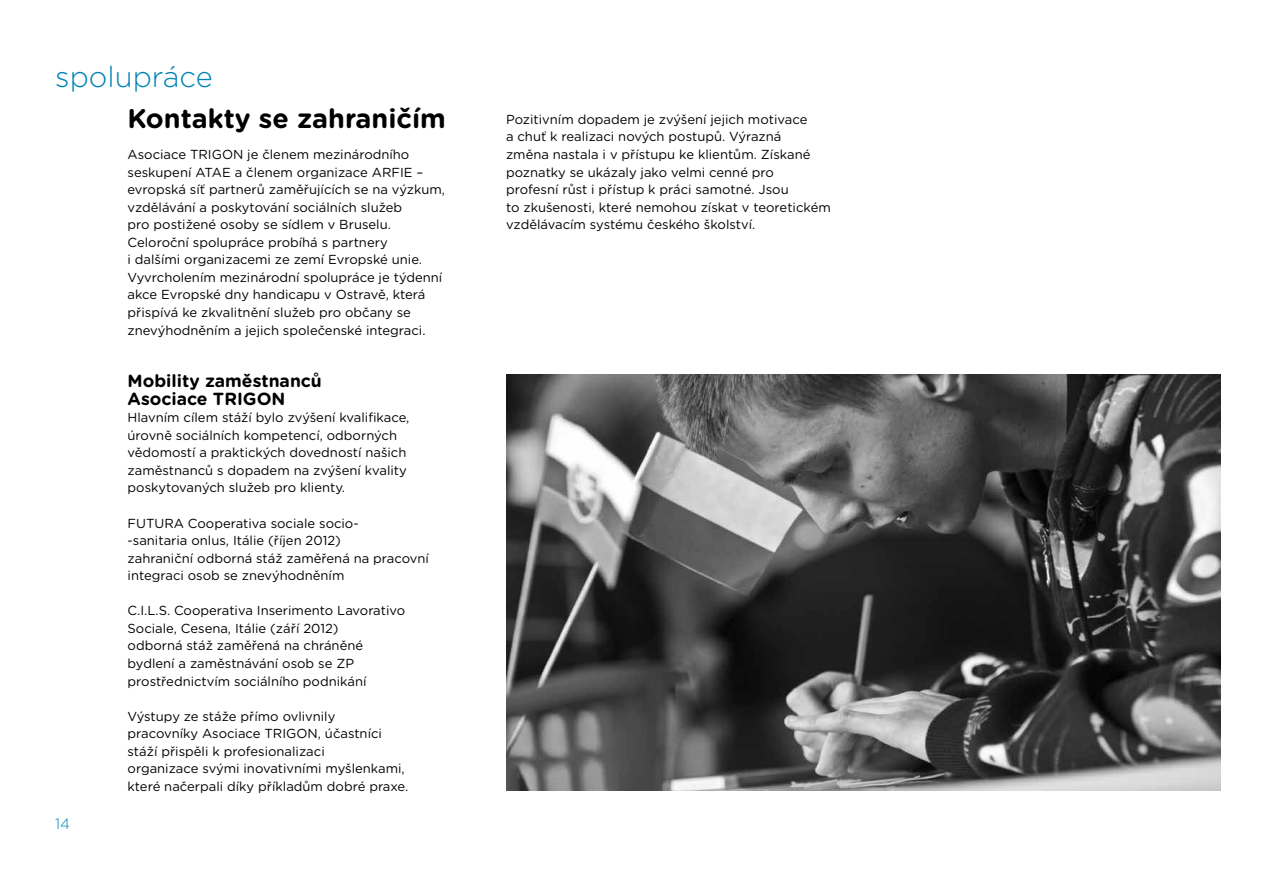
<style>
.page{position:relative;width:1263px;height:893px;background:#fff}
.page>*{position:absolute;margin:0;border:0;box-sizing:border-box;transform-origin:0 0}
.t1{font:300 29.1px "Gotham Rounded";color:#0084b6}
.t2{font:700 27px "Gotham Rounded";color:#000}
.t3{font:700 17.55px/17.5px "Gotham Rounded";color:#000}
.t4{font:300 15px "Gotham Rounded";color:#0084b6}
.t5{font:13.05px/17.5px "Gotham Rounded";color:#000}
</style>
<div class="page">
<img style="left:506px;top:374px;width:714px;height:417px">
<h1 class="t1" style="left:55px;top:57px;width:159px">spolupráce</h1>
<p class="t4" style="left:55px;top:814px;width:16px">14</p>
<h2 class="t2" style="left:128px;top:99px;width:320px">Kontakty se zahraničím</h2>
<p class="t5" style="left:128px;top:145px;width:319px">Asociace TRIGON je členem mezinárodního seskupení ATAE a členem organizace ARFIE – evropská síť partnerů zaměřujících se na výzkum, vzdělávání a poskytování sociálních služeb<br>pro postižené osoby se sídlem v Bruselu.<br>Celoroční spolupráce probíhá s partnery<br>i dalšími organizacemi ze zemí Evropské unie.<br>Vyvrcholením mezinárodní spolupráce je týdenní akce Evropské dny handicapu v Ostravě, která přispívá ke zkvalitnění služeb pro občany se znevýhodněním a jejich společenské integraci.</p>
<h3 class="t3" style="left:128px;top:371px;width:196px">Mobility zaměstnanců<br>Asociace TRIGON</h3>
<p class="t5" style="left:128px;top:408px;width:283px">Hlavním cílem stáží bylo zvýšení kvalifikace, úrovně sociálních kompetencí, odborných vědomostí a praktických dovedností našich zaměstnanců s dopadem na zvýšení kvality poskytovaných služeb pro klienty.</p>
<p class="t5" style="left:128px;top:514px;width:231px">FUTURA Cooperativa sociale socio-</p>
<p class="t5" style="left:133px;top:531px;width:209px">sanitaria onlus, Itálie (říjen 2012)</p>
<p class="t5" style="left:128px;top:549px;width:303px">zahraniční odborná stáž zaměřená na pracovní</p>
<p class="t5" style="left:128px;top:566px;width:218px">integraci osob se znevýhodněním</p>
<p class="t5" style="left:128px;top:601px;width:279px">C.I.L.S. Cooperativa Inserimento Lavorativo Sociale, Cesena, Itálie (září 2012)<br>odborná stáž zaměřená na chráněné bydlení a zaměstnávání osob se ZP prostřednictvím sociálního podnikání</p>
<p class="t5" style="left:128px;top:707px;width:282px">Výstupy ze stáže přímo ovlivnily pracovníky Asociace TRIGON, účastníci stáží přispěli k profesionalizaci<br>organizace svými inovativními myšlenkami, které načerpali díky příkladům dobré praxe.</p>
<p class="t5" style="left:506px;top:110px;width:326px">Pozitivním dopadem je zvýšení jejich motivace<br>a chuť k realizaci nových postupů. Výrazná<br>změna nastala i v přístupu ke klientům. Získané poznatky se ukázaly jako velmi cenné pro<br>profesní růst i přístup k práci samotné. Jsou<br>to zkušenosti, které nemohou získat v teoretickém vzdělávacím systému českého školství.</p>
</div>
